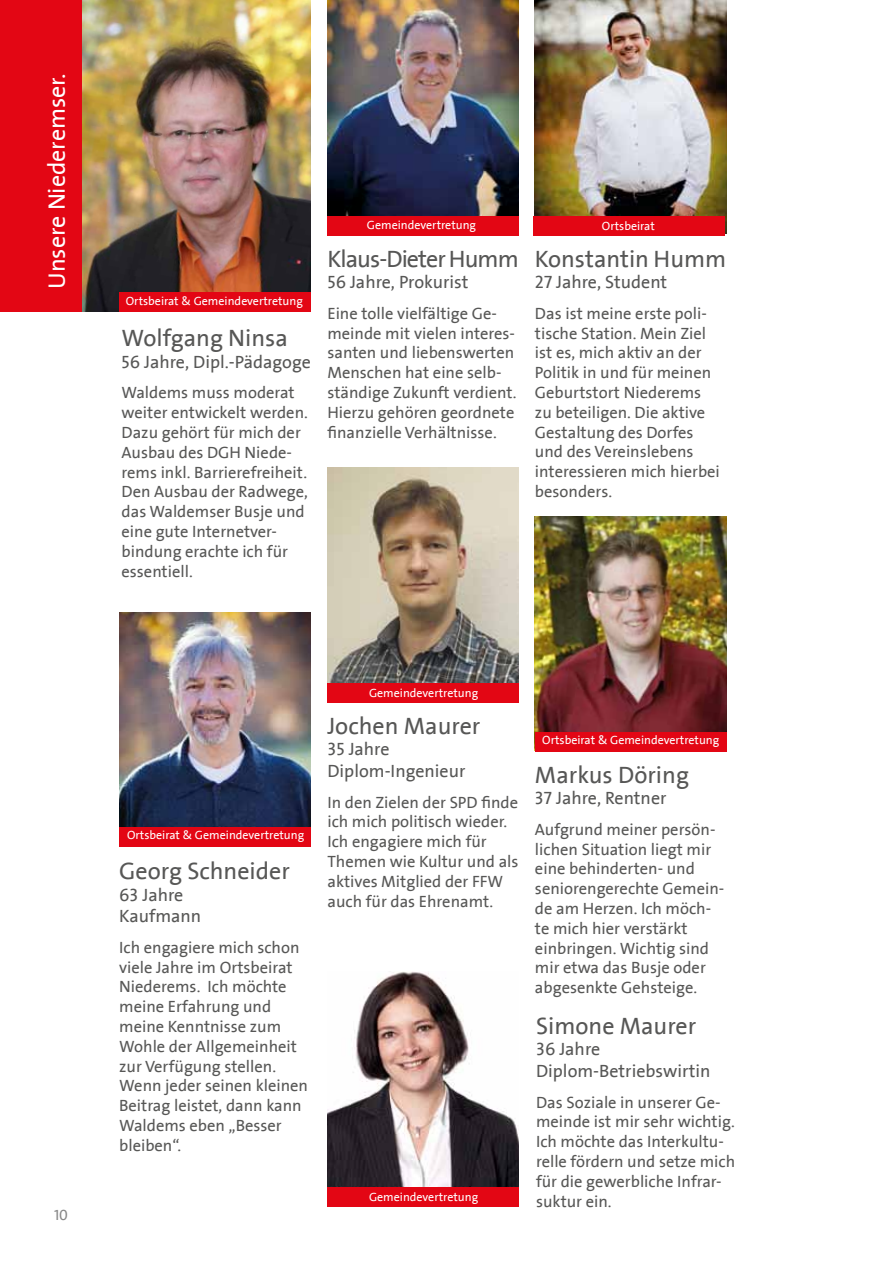
<style>
.page{position:relative;width:893px;height:1263px;background:#fff}
.page>*{position:absolute;margin:0;border:0;box-sizing:border-box;transform-origin:0 0}
.t1{font:24px "SPD2002 The Sans";color:#575756}
.t2{font:24px "SPD2002 The Sans";color:#fff}
.t3{font:24px "SPD2002 The Sans";letter-spacing:-.04em;color:#575756}
.t4{font:18px/21.6px "SPD2002 The Sans";color:#575756}
.t5{font:16.5px/19.8px "SPD2002 The Sans";color:#575756}
.t6{font:15px "SPD2002 The Sans";color:#878787}
.t7{font:12px "SPD2002 The Sans";color:#fff}
</style>
<div class="page">
<img style="left:119px;top:612px;width:192px;height:215px">
<img style="left:82px;top:0;width:229px;height:311px">
<img style="left:327px;top:0;width:192px;height:216px">
<div style="left:0;top:0;width:82px;height:311px;background:#e30614"></div>
<div style="left:119px;top:292px;width:192px;height:20px;background:#e30614"></div>
<div style="left:119px;top:827px;width:192px;height:20px;background:#e30614"></div>
<div style="left:327px;top:216px;width:192px;height:20px;background:#e30614"></div>
<img style="left:535px;top:516px;width:191px;height:216px">
<img style="left:327px;top:971px;width:192px;height:216px">
<div style="left:535px;top:732px;width:191px;height:20px;background:#e30614"></div>
<div style="left:327px;top:1187px;width:192px;height:20px;background:#e30614"></div>
<img style="left:535px;top:0;width:191px;height:234px">
<img style="left:327px;top:467px;width:192px;height:216px">
<div style="left:327px;top:683px;width:192px;height:20px;background:#e30614"></div>
<div style="left:534px;top:216px;width:191px;height:20px;background:#e30614"></div>
<h1 class="t2" style="left:44px;top:289px;width:217px;rotate:-90deg">Unsere Niederemser.</h1>
<p class="t6" style="left:54px;top:1207px;width:16px">10</p>
<p class="t7" style="left:126px;top:295px;width:179px">Ortsbeirat &amp; Gemeindevertretung</p>
<h1 class="t1" style="left:122px;top:326px;width:168px">Wolfgang Ninsa</h1>
<p class="t4" style="left:122px;top:352px;width:191px">56 Jahre, Dipl.-Pädagoge</p>
<p class="t5" style="left:122px;top:384px;width:188px">Waldems muss moderat weiter entwickelt werden.<br>Dazu gehört für mich der<br>Ausbau des DGH Niede&shy;rems inkl. Barrierefreiheit.<br>Den Ausbau der Radwege, das Waldemser Busje und eine gute Internetver&shy;bindung erachte ich für essentiell.</p>
<p class="t7" style="left:367px;top:218px;width:111px">Gemeindevertretung</p>
<p class="t7" style="left:602px;top:219px;width:54px">Ortsbeirat</p>
<h1 class="t3" style="left:327px;top:246px;width:193px">Klaus-Dieter Humm</h1>
<p class="t4" style="left:327px;top:272px;width:143px">56 Jahre, Prokurist</p>
<p class="t5" style="left:327px;top:304px;width:191px">Eine tolle vielfältige Ge&shy;meinde mit vielen interes&shy;santen und liebenswerten<br>Menschen hat eine selb&shy;ständige Zukunft verdient.<br>Hierzu gehören geordnete finanzielle Verhältnisse.</p>
<h1 class="t1" style="left:535px;top:246px;width:193px">Konstantin Humm</h1>
<p class="t4" style="left:535px;top:272px;width:134px">27 Jahre, Student</p>
<p class="t5" style="left:535px;top:304px;width:186px">Das ist meine erste poli&shy;tische Station. Mein Ziel ist es, mich aktiv an der<br>Politik in und für meinen<br>Geburtstort Niederems zu beteiligen. Die aktive<br>Gestaltung des Dorfes und des Vereinslebens interessieren mich hierbei besonders.</p>
<p class="t7" style="left:127px;top:829px;width:179px">Ortsbeirat &amp; Gemeindevertretung</p>
<h1 class="t1" style="left:119px;top:858px;width:172px">Georg Schneider</h1>
<p class="t4" style="left:119px;top:884px;width:84px">63 Jahre<br>Kaufmann</p>
<p class="t5" style="left:119px;top:938px;width:190px">Ich engagiere mich schon viele Jahre im Ortsbeirat<br>Niederems. Ich möchte meine Erfahrung und meine Kenntnisse zum<br>Wohle der Allgemeinheit zur Verfügung stellen.<br>Wenn jeder seinen kleinen<br>Beitrag leistet, dann kann<br>Waldems eben „Besser bleiben“.</p>
<p class="t7" style="left:369px;top:686px;width:111px">Gemeindevertretung</p>
<h1 class="t1" style="left:327px;top:713px;width:154px">Jochen Maurer</h1>
<p class="t4" style="left:327px;top:739px;width:140px">35 Jahre<br>Diplom-Ingenieur</p>
<p class="t5" style="left:327px;top:793px;width:193px">In den Zielen der SPD finde ich mich politisch wieder.<br>Ich engagiere mich für<br>Themen wie Kultur und als aktives Mitglied der FFW auch für das Ehrenamt.</p>
<p class="t7" style="left:369px;top:1190px;width:111px">Gemeindevertretung</p>
<p class="t7" style="left:542px;top:734px;width:179px">Ortsbeirat &amp; Gemeindevertretung</p>
<h1 class="t1" style="left:535px;top:762px;width:155px">Markus Döring</h1>
<p class="t4" style="left:535px;top:788px;width:133px">37 Jahre, Rentner</p>
<p class="t5" style="left:535px;top:820px;width:191px">Aufgrund meiner persön&shy;lichen Situation liegt mir eine behinderten- und seniorengerechte Gemein&shy;de am Herzen. Ich möch&shy;te mich hier verstärkt einbringen. Wichtig sind mir etwa das Busje oder abgesenkte Gehsteige.</p>
<h1 class="t1" style="left:536px;top:1013px;width:162px">Simone Maurer</h1>
<p class="t4" style="left:536px;top:1039px;width:176px">36 Jahre<br>Diplom-Betriebswirtin</p>
<p class="t5" style="left:536px;top:1093px;width:201px">Das Soziale in unserer Ge&shy;meinde ist mir sehr wichtig.<br>Ich möchte das Interkultu&shy;relle fördern und setze mich für die gewerbliche Infrar&shy;suktur ein.</p>
</div>
